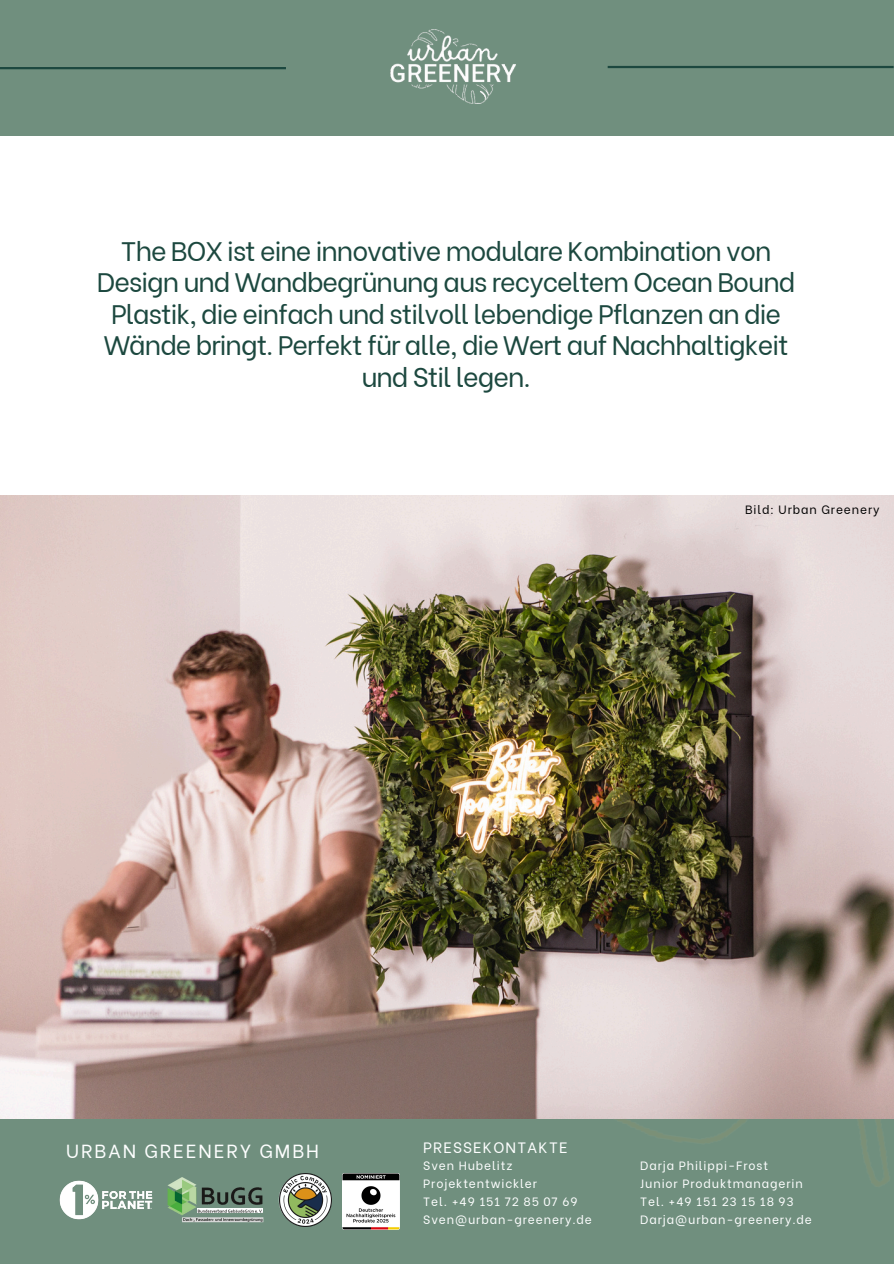
<style>
.page{position:relative;width:894px;height:1264px;background:#fff}
.page>*{position:absolute;margin:0;border:0;box-sizing:border-box;transform-origin:0 0}
.t1{font:26.7px/31.5px "Be Vietnam";letter-spacing:-.035em;color:#1c483f;text-align:center}
.t2{font:18.9px "Be Vietnam";letter-spacing:.1em;color:#feffff}
.t3{font:15px "Be Vietnam";letter-spacing:.075em;color:#feffff}
.t4{font:12px/18px "Be Vietnam";letter-spacing:.075em;color:#feffff}
.t5{font:12px "Be Vietnam";letter-spacing:.075em;color:#000}
</style>
<div class="page">
<div style="left:0;top:0;width:893px;height:136px;background:#708f7e"></div>
<div style="left:0;top:1118px;width:893px;height:145px;background:#708f7e"></div>
<img style="left:390px;top:30px;width:126px;height:74px">
<hr style="left:0;top:67px;width:286px;height:2px;background:#1c483f">
<hr style="left:607px;top:66px;width:286px;height:2px;background:#1c483f">
<img style="left:0;top:495px;width:893px;height:623px">
<img style="left:167px;top:1177px;width:97px;height:46px">
<img style="left:59px;top:1180px;width:94px;height:39px">
<img style="left:279px;top:1173px;width:52px;height:52px">
<img style="left:343px;top:1173px;width:56px;height:56px">
<p class="t1" style="left:97px;top:232px;width:699px">The BOX ist eine innovative modulare Kombination von Design und Wandbegrünung aus recyceltem Ocean Bound Plastik, die einfach und stilvoll lebendige Pflanzen an die Wände bringt. Perfekt für alle, die Wert auf Nachhaltigkeit und Stil legen.</p>
<p class="t5" style="left:745px;top:499px;width:136px">Bild: Urban Greenery</p>
<p class="t2" style="left:66px;top:1134px;width:254px">URBAN GREENERY GMBH</p>
<p class="t3" style="left:423px;top:1135px;width:146px">PRESSEKONTAKTE</p>
<p class="t4" style="left:423px;top:1155px;width:170px">Sven Hubelitz<br>Projektentwickler<br>Tel. +49 151 72 85 07 69<br>Sven@urban-greenery.de</p>
<p class="t4" style="left:640px;top:1154px;width:129px">Darja Philippi-Frost</p>
<p class="t4" style="left:640px;top:1172px;width:164px">Junior Produktmanagerin</p>
<p class="t4" style="left:640px;top:1190px;width:155px">Tel. +49 151 23 15 18 93</p>
<p class="t4" style="left:640px;top:1208px;width:173px">Darja@urban-greenery.de</p>
</div>
